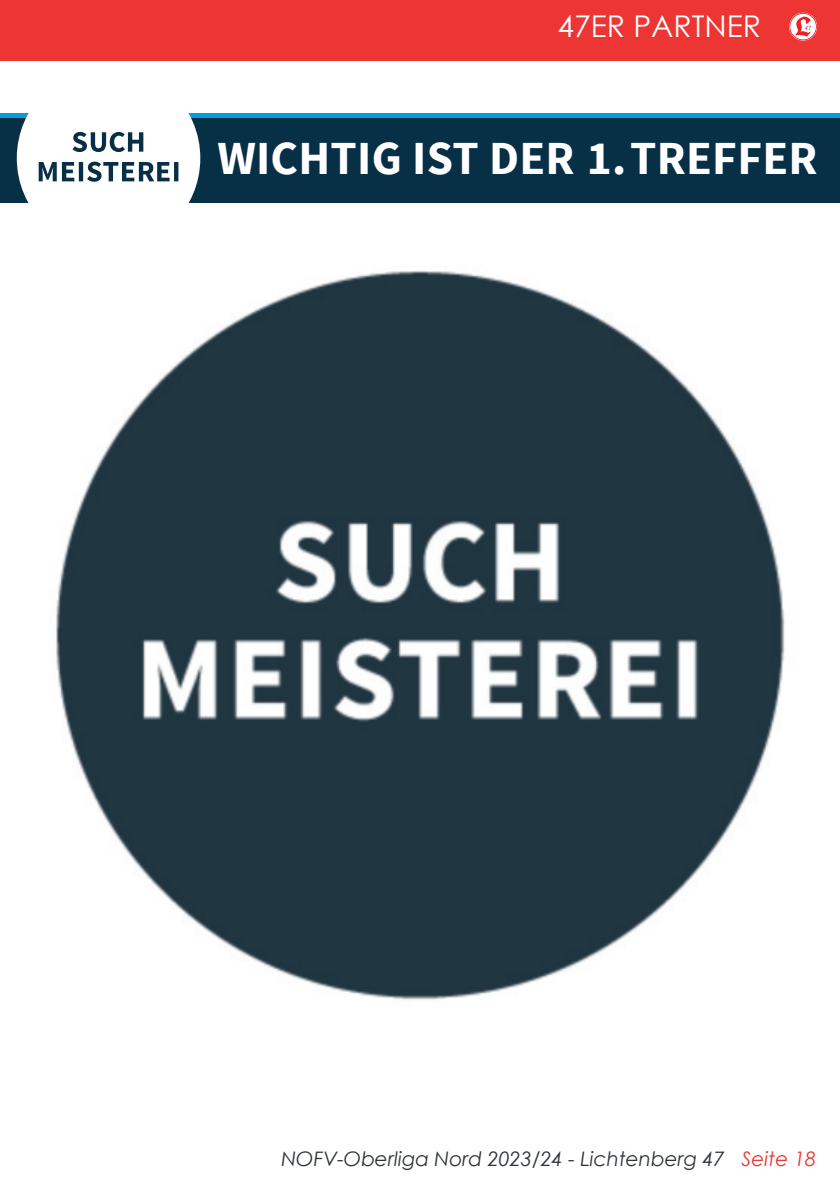
<style>
.page{position:relative;width:840px;height:1191px;background:#fff}
.page>*{position:absolute;margin:0;border:0;box-sizing:border-box;transform-origin:0 0}
.t1{font:700 47.4px "Source Sans Pro";letter-spacing:.005em;color:#fff}
.t2{font:30px "Century Gothic";color:#fff}
.t3{font:italic 20px "Century Gothic";color:#2f3336}
.s1{color:#ed3533}
</style>
<div class="page">
<div style="left:0;top:0;width:839px;height:61px;background:#ed3533"></div>
<svg style="left:788px;top:12px;width:28px;height:29px"></svg>
<svg style="left:788px;top:13px;width:28px;height:27px"></svg>
<img style="left:56px;top:271px;width:729px;height:729px">
<div style="left:0;top:113px;width:838px;height:90px;background:#072f45"></div>
<div style="left:0;top:113px;width:838px;height:5px;background:#069edb"></div>
<svg style="left:17px;top:113px;width:183px;height:90px;background:#d5dde1"></svg>
<h2 class="t2" style="left:557px;top:7px;width:205px">47ER PARTNER</h2>
<h1 class="t1" style="left:217px;top:127px;width:601px">WICHTIG IST DER 1. TREFFER</h1>
<p class="t3" style="left:281px;top:1145px;width:536px">NOFV-Oberliga Nord 2023/24 - Lichtenberg 47 <span class="s1">Seite 18</span></p>
</div>
